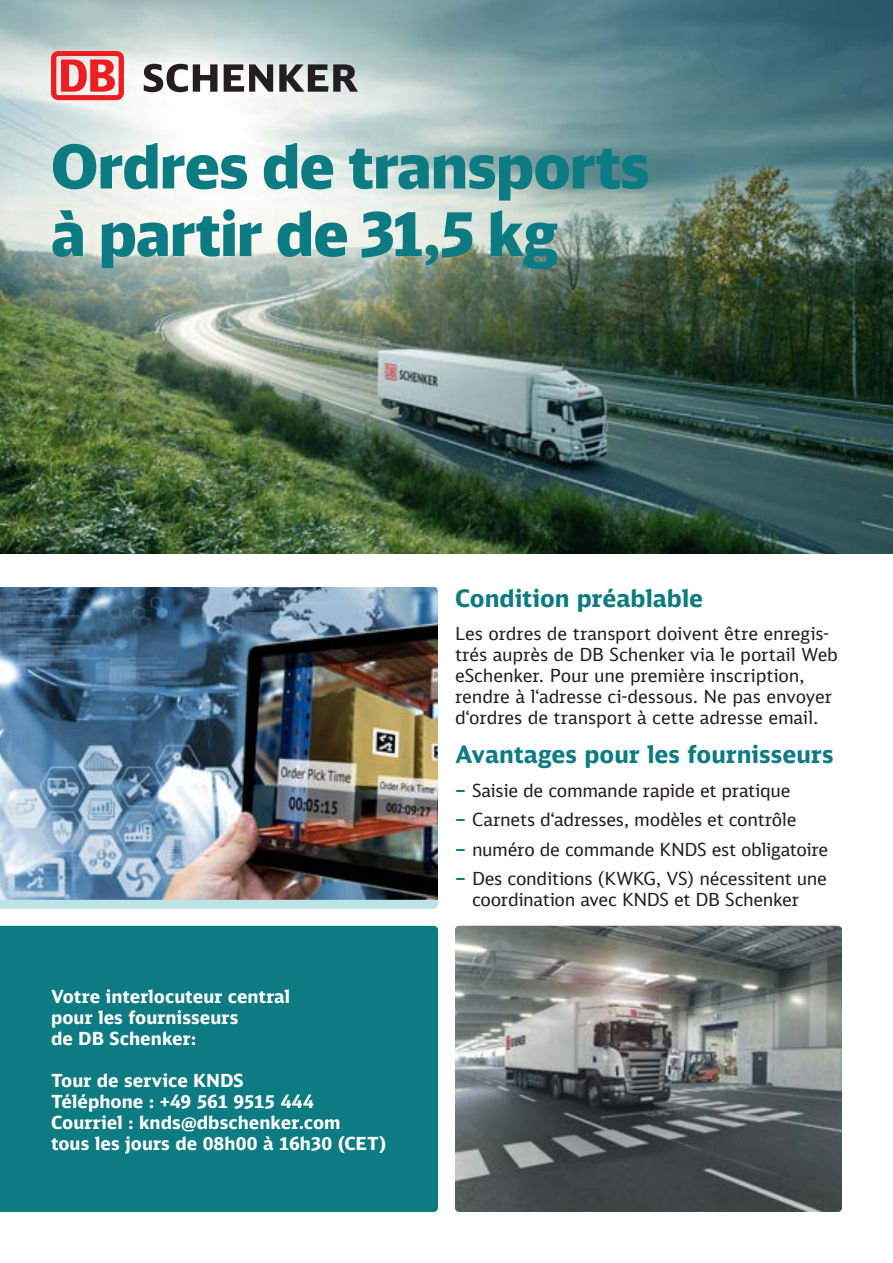
<style>
.page{position:relative;width:893px;height:1263px;background:#fff}
.page>*{position:absolute;margin:0;border:0;box-sizing:border-box;transform-origin:0 0}
.t1{font:900 60px/67.5px "DB Head";letter-spacing:-.01em;color:#0d7b82}
.t2{font:700 24px "DB Sans";color:#0d7b82}
.t3{font:18px/21px "DB Sans";letter-spacing:-.01em;color:#231f20}
.t4{font:700 18px/21px "DB Sans";color:#fff}
.s1{font-weight:700;color:#0d7b82}
</style>
<div class="page">
<img style="left:455px;top:926px;width:387px;height:286px">
<svg style="left:0;top:900px;width:438px;height:9px;background:#bde3e5"></svg>
<img style="left:0;top:587px;width:438px;height:313px">
<div style="left:0;top:926px;width:438px;height:286px;background:#0d7b82"></div>
<img style="left:0;top:0;width:893px;height:553px">
<svg style="left:144px;top:64px;width:214px;height:28px"></svg>
<svg style="left:51px;top:51px;width:73px;height:49px;background:#ed6a6c"></svg>
<h1 class="t1" style="left:51px;top:131px;width:600px">Ordres de transports à partir de 31,5 kg</h1>
<p class="t4" style="left:51px;top:985px;width:241px">Votre interlocuteur central pour les fournisseurs<br>de DB Schenker:</p>
<p class="t4" style="left:51px;top:1069px;width:337px">Tour de service KNDS<br>Téléphone : +49 561 9515 444<br>Courriel : knds@dbschenker.com<br>tous les jours de 08h00 à 16h30 (CET)</p>
<h2 class="t2" style="left:455px;top:583px;width:250px">Condition préablable</h2>
<p class="t3" style="left:455px;top:623px;width:385px">Les ordres de transport doivent être enregis&shy;trés auprès de DB Schenker via le portail Web eSchenker. Pour une première inscription, rendre à l‘adresse ci-dessous. Ne pas envoyer d‘ordres de transport à cette adresse email.</p>
<h2 class="t2" style="left:455px;top:739px;width:380px">Avantages pour les fournisseurs</h2>
<p class="t3" style="left:455px;top:775px;width:375px;line-height:29.5px"><span class="s1">−</span> Saisie de commande rapide et pratique<br><span class="s1">−</span> Carnets d‘adresses, modèles et contrôle<br><span class="s1">−</span> numéro de commande KNDS est obligatoire <span class="s1">−</span> Des conditions (KWKG, VS) nécessitent une</p>
<p class="t3" style="left:472px;top:889px;width:329px">coordination avec KNDS et DB Schenker</p>
</div>
